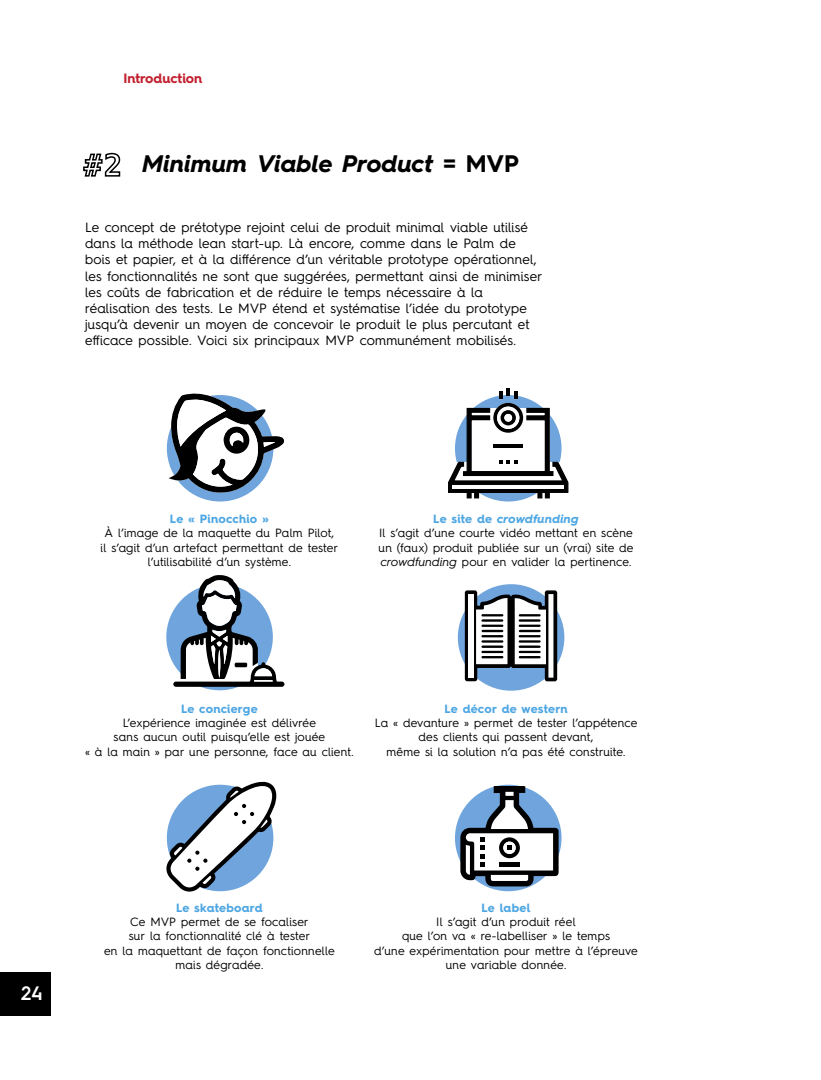
<style>
.page{position:relative;width:821px;height:1080px;background:#fff}
.page>*{position:absolute;margin:0;border:0;box-sizing:border-box;transform-origin:0 0}
.t1{font:italic 700 24px "Hurme Geometric Sans 4";color:#000}
.t2{font:600 19.5px "Hurme Geometric Sans 4";color:#fff}
.t3{font:13.5px/16.2px "Hurme Geometric Sans 4";letter-spacing:.01em;color:#000}
.t4{font:700 13.5px "Hurme Geometric Sans 4";color:#c12230}
.t5{font:12px/14.4px "Hurme Geometric Sans 4";letter-spacing:.01em;color:#000;text-align:center}
.t6{font:700 12px "Hurme Geometric Sans 4";letter-spacing:.015em;color:#4da6e3}
.s1{font-style:normal}
.s2{font-weight:700;color:#4da6e3}
.s3{font-weight:700;font-style:italic;color:#4da6e3}
.s4{font-style:italic}
</style>
<div class="page">
<div style="left:166px;top:584px;width:107px;height:106px;background:#6fa5dc;border-radius:50%"></div>
<div style="left:167px;top:395px;width:106px;height:107px;background:#6fa5dc;border-radius:50%"></div>
<svg style="left:166px;top:781px;width:111px;height:111px"></svg>
<svg style="left:173px;top:575px;width:111px;height:112px"></svg>
<svg style="left:168px;top:393px;width:117px;height:101px"></svg>
<div style="left:458px;top:584px;width:106px;height:107px;background:#6fa5dc;border-radius:50%"></div>
<svg style="left:459px;top:785px;width:101px;height:103px"></svg>
<svg style="left:463px;top:589px;width:95px;height:94px"></svg>
<svg style="left:448px;top:388px;width:121px;height:111px"></svg>
<div style="left:504px;top:414px;width:8px;height:8px;background:#fff;border-radius:50%"></div>
<hr style="left:493px;top:786px;width:30px;height:2px;background:#000">
<svg style="left:83px;top:152px;width:38px;height:25px"></svg>
<div style="left:0;top:972px;width:51px;height:44px;background:#000"></div>
<p class="t4" style="left:123px;top:69px;width:80px">Introduction</p>
<h1 class="t1" style="left:142px;top:147px;width:378px">Minimum Viable Product <span class="s1">= MVP</span></h1>
<p class="t3" style="left:85px;top:219px;width:459px">Le concept de prétotype rejoint celui de produit minimal viable utilisé dans la méthode lean start-up. Là encore, comme dans le Palm de bois et papier, et à la différence d’un véritable prototype opérationnel, les fonctionnalités ne sont que suggérées, permettant ainsi de minimiser les coûts de fabrication et de réduire le temps nécessaire à la réalisation des tests. Le MVP étend et systématise l’idée du prototype jusqu’à devenir un moyen de concevoir le produit le plus percutant et efficace possible. Voici six principaux MVP communément mobilisés.</p>
<p class="t6" style="left:170px;top:510px;width:100px">Le « Pinocchio »</p>
<p class="t5" style="left:101px;top:526px;width:239px">À l’image de la maquette du Palm Pilot, il s’agit d’un artefact permettant de tester l’utilisabilité d’un système.</p>
<p class="t5" style="left:378px;top:511px;width:256px"><span class="s2">Le site de</span> <span class="s3">crowdfunding<br></span>Il s’agit d’une courte vidéo mettant en scène un (faux) produit publiée sur un (vrai) site de <span class="s4">crowdfunding</span> pour en valider la pertinence.</p>
<p class="t6" style="left:181px;top:700px;width:78px">Le concierge</p>
<p class="t5" style="left:85px;top:715px;width:270px">L’expérience imaginée est délivrée<br>sans aucun outil puisqu’elle est jouée<br>« à la main » par une personne, face au client.</p>
<p class="t6" style="left:444px;top:700px;width:125px">Le décor de western</p>
<p class="t5" style="left:375px;top:715px;width:264px">La « devanture » permet de tester l’appétence des clients qui passent devant,<br>même si la solution n’a pas été construite.</p>
<h2 class="t2" style="left:21px;top:979px;width:23px">24</h2>
<p class="t6" style="left:176px;top:899px;width:88px">Le skateboard</p>
<p class="t5" style="left:104px;top:914px;width:232px">Ce MVP permet de se focaliser<br>sur la fonctionnalité clé à tester<br>en la maquettant de façon fonctionnelle mais dégradée.</p>
<p class="t6" style="left:481px;top:899px;width:50px">Le label</p>
<p class="t5" style="left:374px;top:914px;width:265px">Il s’agit d’un produit réel<br>que l’on va « re-labelliser » le temps<br>d’une expérimentation pour mettre à l’épreuve une variable donnée.</p>
</div>
